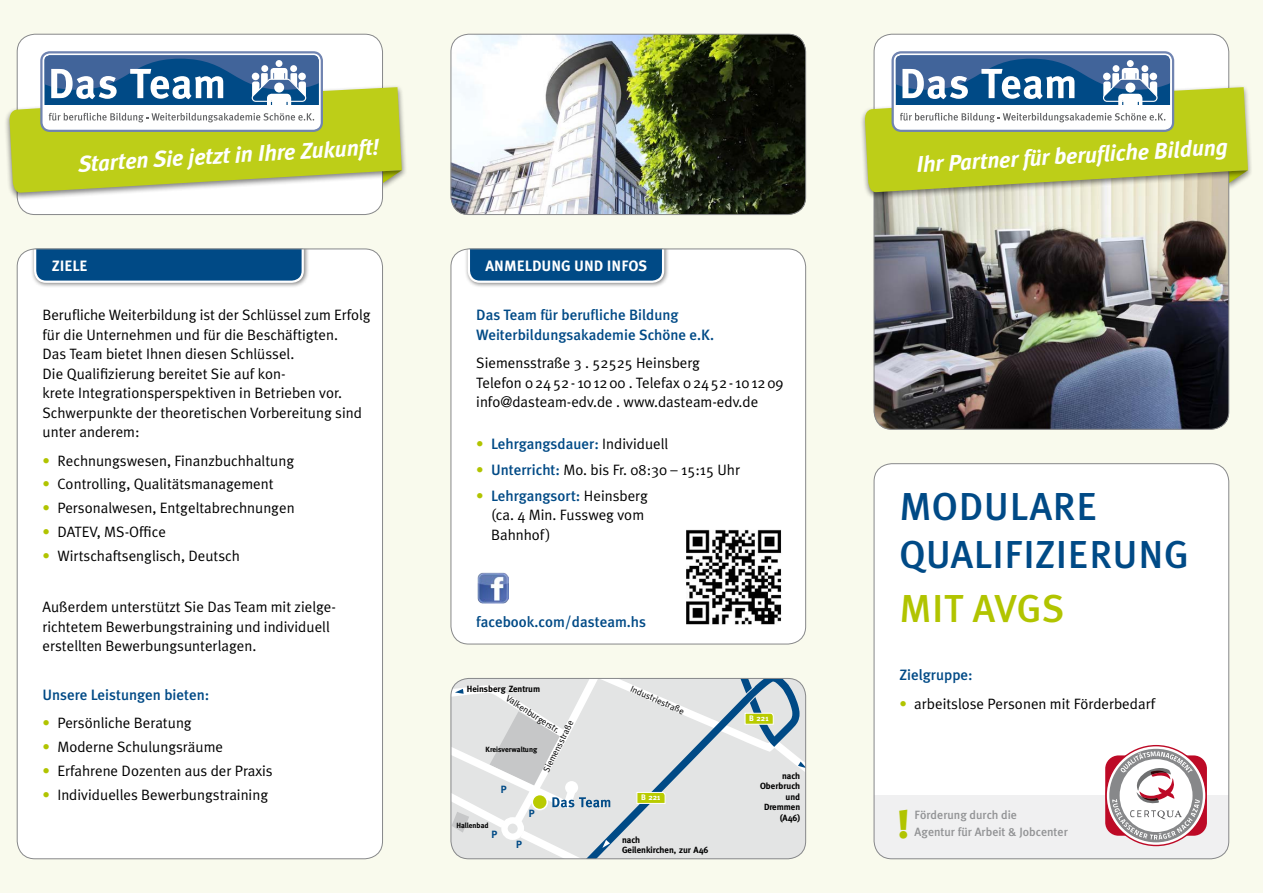
<style>
.page{position:relative;width:1263px;height:893px;background:#f9faed}
.page>*{position:absolute;margin:0;border:0;box-sizing:border-box;transform-origin:0 0}
.t1{font:900 39.6px "Meta Plus";color:#b1c400}
.t2{font:500 39px/48px "Meta Plus";letter-spacing:.015em;color:#004a86}
.t3{font:500 39px "Meta Plus";letter-spacing:.01em;color:#b1c400}
.t4{font:italic 700 22.5px "Meta Plus";color:#fff}
.t5{font:15px/19.5px "Meta Plus Normal";color:#000}
.t6{font:500 15px/19.5px "Meta Plus";color:#004a86}
.t7{font:700 15px "Meta Plus";color:#fff}
.t8{font:500 12px "Meta Plus";color:#929395}
.t9{font:700 10.5px "Meta";color:#004a86}
.t10{font:700 9px/10.5px "Meta";color:#000;text-align:right}
.t11{font:9px "Meta Plus Normal";color:#000}
.t12{font:700 7.95px "Meta";color:#fff}
.t13{font:700 7.5px "Meta";color:#000}
.s1{color:#b1c400}
.s2{font-family:"Meta Plus Normal";font-weight:400;color:#b1c400}
.s3{font-family:"Meta Plus Normal";font-weight:400;color:#000}
.s4{font-family:"Meta Plus";font-weight:500;color:#004a86}
</style>
<div class="page">
<div style="left:17px;top:34px;width:365px;height:181px;background:#fff;border-radius:18px"></div>
<div style="left:17px;top:34px;width:366px;height:181px;border:1px solid #87888a;border-radius:18px"></div>
<img style="left:451px;top:34px;width:355px;height:181px">
<div style="left:451px;top:34px;width:355px;height:181px;border:1px solid #87888a;border-radius:18px"></div>
<div style="left:4px;top:85px;width:403px;height:116px;background:#000;opacity:.5"></div>
<div style="left:17px;top:249px;width:365px;height:610px;background:#fff;border-radius:18px"></div>
<div style="left:30px;top:249px;width:280px;height:39px;background:#000;opacity:.5"></div>
<svg style="left:33px;top:251px;width:272px;height:33px;background:#1d5e92"></svg>
<div style="left:451px;top:249px;width:355px;height:395px;background:#fff;border-radius:18px"></div>
<div style="left:464px;top:249px;width:206px;height:39px;background:#000;opacity:.5"></div>
<svg style="left:467px;top:251px;width:198px;height:33px;background:#1f5f93"></svg>
<div style="left:874px;top:34px;width:355px;height:395px;background:#fff;border-radius:18px"></div>
<img style="left:874px;top:201px;width:355px;height:228px">
<div style="left:859px;top:85px;width:394px;height:116px;background:#000;opacity:.5"></div>
<div style="left:874px;top:464px;width:355px;height:395px;background:#fff;border-radius:18px"></div>
<div style="left:874px;top:795px;width:355px;height:64px;background:#f0f0f1"></div>
<img style="left:477px;top:573px;width:31px;height:31px">
<svg style="left:1105px;top:745px;width:102px;height:101px"></svg>
<svg style="left:451px;top:678px;width:355px;height:181px;background:#d8dcdd"></svg>
<img style="left:686px;top:529px;width:96px;height:96px">
<div style="left:40px;top:51px;width:283px;height:81px;border:2px solid #7084b1;border-radius:9px"></div>
<svg style="left:9px;top:55px;width:393px;height:138px"></svg>
<div style="left:891px;top:51px;width:283px;height:81px;border:2px solid #7084b1;border-radius:9px"></div>
<svg style="left:864px;top:55px;width:384px;height:138px"></svg>
<h3 class="t4" style="left:78px;top:150px;width:303px;rotate:-3deg">Starten Sie jetzt in Ihre Zukunft!</h3>
<h3 class="t4" style="left:915px;top:151px;width:314px;rotate:-3deg">Ihr Partner für berufl iche Bildung</h3>
<p class="t7" style="left:52px;top:257px;width:37px">ZIELE</p>
<p class="t7" style="left:486px;top:257px;width:163px">ANMELDUNG UND INFOS</p>
<p class="t5" style="left:43px;top:305px;width:329px">Berufliche Weiterbildung ist der Schlüssel zum Erfolg für die Unternehmen und für die Beschäftigten.<br>Das Team bietet Ihnen diesen Schlüssel.<br>Die Qualifizierung bereitet Sie auf kon-<br>krete Integrationsperspektiven in Betrieben vor.<br>Schwerpunkte der theoretischen Vorbereitung sind unter anderem:</p>
<p class="t5" style="left:43px;top:451px;width:253px"><span class="s1">•</span> Rechnungswesen, Finanzbuchhaltung</p>
<p class="t5" style="left:43px;top:474px;width:233px"><span class="s1">•</span> Controlling, Qualitätsmanagement</p>
<p class="t5" style="left:43px;top:498px;width:254px"><span class="s1">•</span> Personalwesen, Entgeltabrechnungen</p>
<p class="t5" style="left:43px;top:522px;width:125px"><span class="s1">•</span> DATEV, MS-Office</p>
<p class="t5" style="left:43px;top:546px;width:199px"><span class="s1">•</span> Wirtschaftsenglisch, Deutsch</p>
<p class="t5" style="left:43px;top:597px;width:295px">Außerdem unterstützt Sie Das Team mit zielge&shy;richtetem Bewerbungstraining und individuell erstellten Bewerbungsunterlagen.</p>
<p class="t6" style="left:43px;top:685px;width:168px">Unsere Leistungen bieten:</p>
<p class="t5" style="left:43px;top:713px;width:151px"><span class="s1">•</span> Persönliche Beratung</p>
<p class="t5" style="left:43px;top:737px;width:182px"><span class="s1">•</span> Moderne Schulungsräume</p>
<p class="t5" style="left:43px;top:761px;width:232px"><span class="s1">•</span> Erfahrene Dozenten aus der Praxis</p>
<p class="t5" style="left:43px;top:784px;width:227px"><span class="s1">•</span> Individuelles Bewerbungstraining</p>
<p class="t6" style="left:476px;top:305px;width:239px">Das Team für berufliche Bildung<br>Weiterbildungsakademie Schöne e.K.</p>
<p class="t5" style="left:476px;top:353px;width:309px">Siemensstraße 3 . 52525 Heinsberg<br>Telefon 02452- 101200 . Telefax 02452- 101209 info@dasteam-edv.de . www.dasteam-edv.de</p>
<p class="t6" style="left:476px;top:434px;width:194px"><span class="s2">•</span> Lehrgangsdauer: <span class="s3">Individuell</span></p>
<p class="t5" style="left:476px;top:460px;width:265px"><span class="s1">•</span> <span class="s4">Unterricht:</span> Mo. bis Fr. 08:30 – 15:15 Uhr</p>
<p class="t6" style="left:476px;top:486px;width:173px"><span class="s2">•</span> Lehrgangsort: <span class="s3">Heinsberg</span></p>
<p class="t5" style="left:491px;top:505px;width:154px">(ca. 4 Min. Fussweg vom<br>Bahnhof)</p>
<p class="t6" style="left:476px;top:612px;width:171px">facebook.com/dasteam.hs</p>
<p class="t10" style="left:467px;top:684px;width:75px">Heinsberg Zentrum</p>
<p class="t11" style="left:510px;top:693px;width:63px;rotate:33deg">Valkenburgerstr.</p>
<p class="t11" style="left:541px;top:769px;width:58px;rotate:-63deg">Siemensstraße</p>
<p class="t13" style="left:485px;top:745px;width:53px">Kreisverwaltung</p>
<p class="t13" style="left:456px;top:821px;width:34px">Hallenbad</p>
<p class="t9" style="left:501px;top:783px;width:8px">P</p>
<p class="t9" style="left:492px;top:828px;width:8px">P</p>
<p class="t9" style="left:529px;top:807px;width:8px">P</p>
<p class="t9" style="left:516px;top:839px;width:8px">P</p>
<p class="t11" style="left:633px;top:683px;width:59px;rotate:24deg">Industriestraße</p>
<p class="t12" style="left:641px;top:793px;width:21px">B 221</p>
<p class="t10" style="left:622px;top:834px;width:88px;text-align:left">nach<br>Geilenkirchen, zur A46</p>
<p class="t12" style="left:749px;top:714px;width:21px">B 221</p>
<p class="t10" style="left:760px;top:770px;width:42px">nach<br>Oberbruch und<br>Dremmen (A46)</p>
<h2 class="t2" style="left:899px;top:482px;width:291px">MODULARE<br>QUALIFIZIERUNG</h2>
<h2 class="t3" style="left:899px;top:586px;width:167px">MIT AVGS</h2>
<p class="t6" style="left:899px;top:665px;width:75px">Zielgruppe:</p>
<p class="t5" style="left:899px;top:694px;width:257px"><span class="s1">•</span> arbeitslose Personen mit Förderbedarf</p>
<h1 class="t1" style="left:897px;top:801px;width:14px">!</h1>
<p class="t8" style="left:915px;top:808px;width:104px">Förderung durch die</p>
<p class="t8" style="left:915px;top:825px;width:155px">Agentur für Arbeit &amp; Jobcenter</p>
</div>
